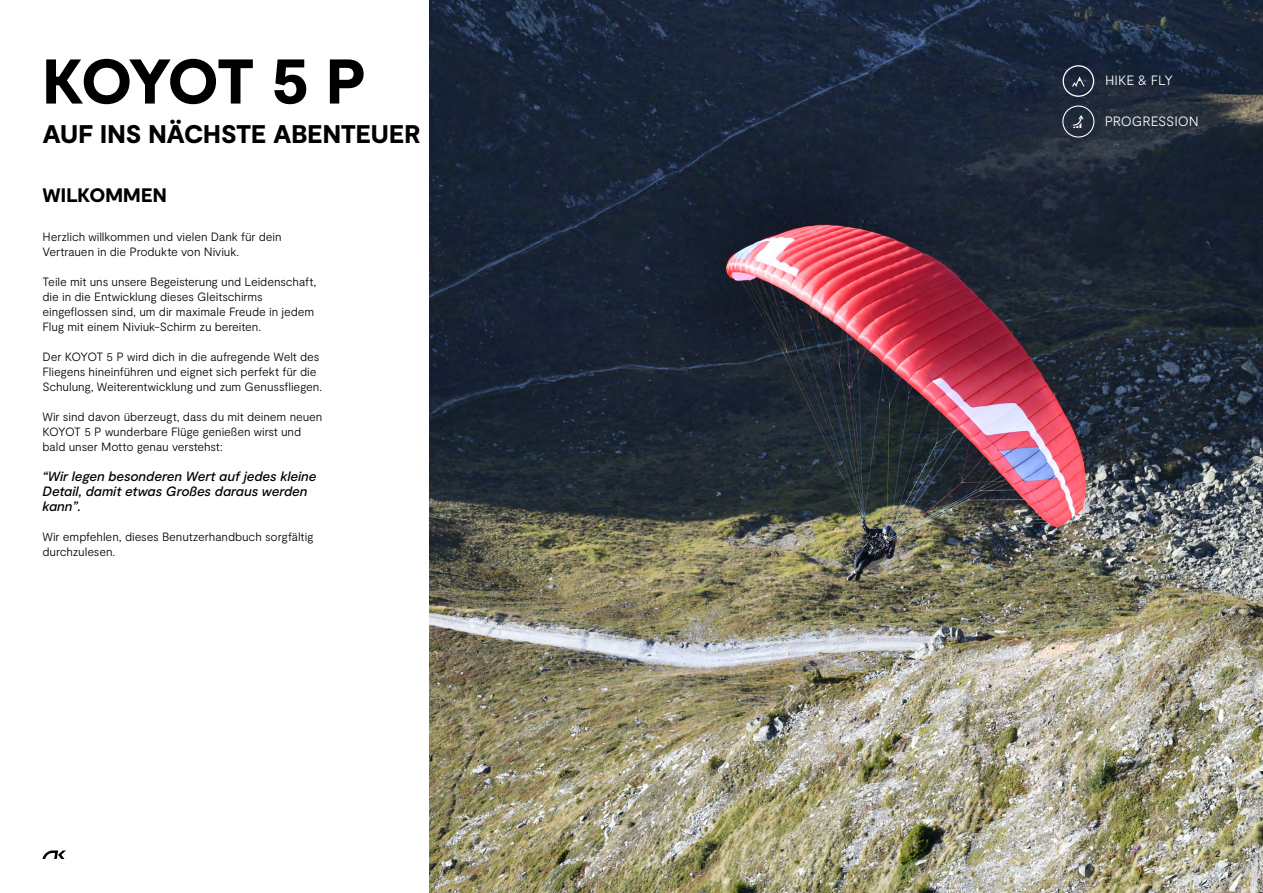
<style>
.page{position:relative;width:1263px;height:893px;background:#fff}
.page>*{position:absolute;margin:0;border:0;box-sizing:border-box;transform-origin:0 0}
.t1{font:900 63px "Moderat";letter-spacing:-.06em;color:#000}
.t2{font:900 25.5px "Moderat";color:#000}
.t3{font:900 19.5px "Moderat";letter-spacing:.01em;color:#000}
.t4{font:italic 500 13.5px/15px "Moderat";letter-spacing:-.005em;color:#000}
.t5{font:300 13.5px "Moderat";letter-spacing:-.005em;color:#fff}
.t6{font:300 12px/15px "Moderat";letter-spacing:-.005em;color:#000}
.t7{font:9px "Helvetica Neue LT Std";color:#000}
</style>
<div class="page">
<img style="left:429px;top:0;width:834px;height:893px">
<div style="left:1062px;top:106px;width:32px;height:32px;border:1px solid #fff;border-radius:50%"></div>
<svg style="left:1073px;top:115px;width:10px;height:13px"></svg>
<svg style="left:1072px;top:76px;width:12px;height:10px"></svg>
<div style="left:1062px;top:65px;width:32px;height:32px;border:1px solid #fff;border-radius:50%"></div>
<svg style="left:43px;top:850px;width:23px;height:9px"></svg>
<h1 class="t1" style="left:43px;top:45px;width:325px">KOYOT 5 P</h1>
<h2 class="t2" style="left:43px;top:119px;width:379px">AUF INS NÄCHSTE ABENTEUER</h2>
<h3 class="t3" style="left:43px;top:184px;width:126px">WILKOMMEN</h3>
<p class="t6" style="left:43px;top:229px;width:241px">Herzlich willkommen und vielen Dank für dein<br>Vertrauen in die Produkte von Niviuk.</p>
<p class="t6" style="left:43px;top:274px;width:275px">Teile mit uns unsere Begeisterung und Leidenschaft, die in die Entwicklung dieses Gleitschirms eingeflossen sind, um dir maximale Freude in jedem Flug mit einem Niviuk-Schirm zu bereiten.</p>
<p class="t6" style="left:43px;top:349px;width:281px">Der KOYOT 5 P wird dich in die aufregende Welt des<br>Fliegens hineinführen und eignet sich perfekt für die<br>Schulung, Weiterentwicklung und zum Genussfliegen.</p>
<p class="t6" style="left:43px;top:409px;width:281px">Wir sind davon überzeugt, dass du mit deinem neuen<br>KOYOT 5 P wunderbare Flüge genießen wirst und bald unser Motto genau verstehst:</p>
<p class="t4" style="left:43px;top:469px;width:276px">“Wir legen besonderen Wert auf jedes kleine<br>Detail, damit etwas Großes daraus werden kann”.</p>
<p class="t6" style="left:43px;top:529px;width:272px">Wir empfehlen, dieses Benutzerhandbuch sorgfältig durchzulesen.</p>
<p class="t5" style="left:1105px;top:72px;width:69px">HIKE &amp; FLY</p>
<p class="t5" style="left:1105px;top:113px;width:96px">PROGRESSION</p>
<p class="t7" style="left:1215px;top:848px;width:7px">2</p>
</div>
